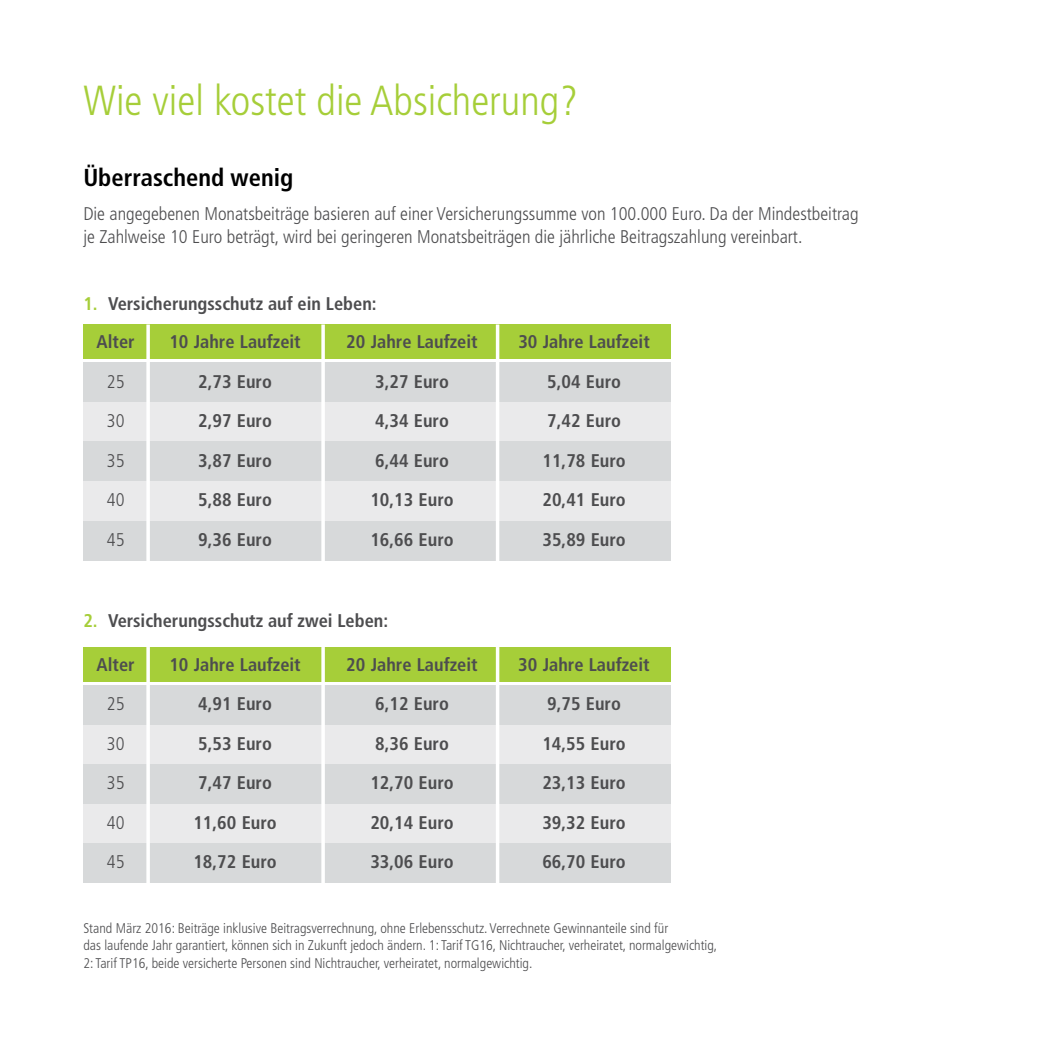
<style>
.page{position:relative;width:1042px;height:1042px;background:#fff}
.page>*{position:absolute;margin:0;border:0;box-sizing:border-box;transform-origin:0 0}
.t1{font:300 condensed 42px "Frutiger LT Std";color:#a6ce39}
.t2{font:700 condensed 24.5px "Frutiger LT Std";color:#000}
.t3{font:700 condensed 18.38px/39.6px "Frutiger LT Std";color:#4d4d4f;text-align:center}
.t4{font:300 condensed 18.38px/39.6px "Frutiger LT Std";color:#4d4d4f;text-align:justify}
.t5{font:300 condensed 14px/17.5px "Frutiger LT Std";color:#4d4d4f}
.s1{color:#a6ce39}
</style>
<div class="page">
<div style="left:83px;top:324px;width:588px;height:35px;background:#a6ce39"></div>
<div style="left:83px;top:402px;width:588px;height:39px;background:#eaeaeb"></div>
<div style="left:83px;top:362px;width:588px;height:40px;background:#d7d9da"></div>
<div style="left:83px;top:441px;width:588px;height:40px;background:#d7d9da"></div>
<div style="left:83px;top:481px;width:588px;height:39px;background:#eaeaeb"></div>
<div style="left:83px;top:521px;width:588px;height:40px;background:#d7d9da"></div>
<svg style="left:146px;top:324px;width:4px;height:237px"></svg>
<svg style="left:321px;top:324px;width:4px;height:237px"></svg>
<hr style="left:496px;top:324px;width:3px;height:240px;background:#fff">
<div style="left:83px;top:647px;width:588px;height:35px;background:#a6ce39"></div>
<div style="left:83px;top:724px;width:588px;height:40px;background:#eaeaeb"></div>
<div style="left:83px;top:685px;width:588px;height:39px;background:#d7d9da"></div>
<div style="left:83px;top:764px;width:588px;height:40px;background:#d7d9da"></div>
<div style="left:83px;top:804px;width:588px;height:39px;background:#eaeaeb"></div>
<div style="left:83px;top:843px;width:588px;height:40px;background:#d7d9da"></div>
<svg style="left:146px;top:647px;width:4px;height:236px"></svg>
<svg style="left:321px;top:647px;width:4px;height:236px"></svg>
<hr style="left:496px;top:647px;width:3px;height:238px;background:#fff">
<h1 class="t1" style="left:83px;top:76px;width:496px">Wie viel kostet die Absicherung?</h1>
<h2 class="t2" style="left:83px;top:163px;width:211px">Überraschend wenig</h2>
<p class="t4" style="left:83px;top:202px;width:777px;line-height:23.6px">Die angegebenen Monatsbeiträge basieren auf einer Versicherungssumme von 100.000 Euro. Da der Mindestbeitrag je Zahlweise 10 Euro beträgt, wird bei geringeren Monatsbeiträgen die jährliche Beitragszahlung vereinbart.</p>
<p class="t3" style="left:97px;top:285px;width:281px;line-height:38px;text-align:left;text-indent:-13px"><span class="s1">1.</span> Versicherungsschutz auf ein Leben:<br>Alter</p>
<p class="t4" style="left:107px;top:362px;width:19px">25<br>30<br>35<br>40<br>45</p>
<p class="t3" style="left:169px;top:322px;width:133px">10 Jahre Laufzeit<br>2,73 Euro<br>2,97 Euro<br>3,87 Euro<br>5,88 Euro<br>9,36 Euro</p>
<p class="t3" style="left:346px;top:322px;width:133px">20 Jahre Laufzeit<br>3,27 Euro<br>4,34 Euro<br>6,44 Euro<br>10,13 Euro<br>16,66 Euro</p>
<p class="t3" style="left:518px;top:322px;width:133px">30 Jahre Laufzeit<br>5,04 Euro<br>7,42 Euro<br>11,78 Euro<br>20,41 Euro<br>35,89 Euro</p>
<p class="t3" style="left:83px;top:600px;width:306px"><span class="s1">2.</span> Versicherungsschutz auf zwei Leben:</p>
<p class="t3" style="left:97px;top:645px;width:40px">Alter</p>
<p class="t4" style="left:107px;top:684px;width:19px">25<br>30<br>35<br>40<br>45</p>
<p class="t3" style="left:169px;top:645px;width:133px">10 Jahre Laufzeit<br>4,91 Euro<br>5,53 Euro<br>7,47 Euro<br>11,60 Euro<br>18,72 Euro</p>
<p class="t3" style="left:346px;top:645px;width:133px">20 Jahre Laufzeit<br>6,12 Euro<br>8,36 Euro<br>12,70 Euro<br>20,14 Euro<br>33,06 Euro</p>
<p class="t3" style="left:518px;top:645px;width:133px">30 Jahre Laufzeit<br>9,75 Euro<br>14,55 Euro<br>23,13 Euro<br>39,32 Euro<br>66,70 Euro</p>
<p class="t5" style="left:83px;top:919px;width:635px">Stand März 2016: Beiträge inklusive Beitragsverrechnung, ohne Erlebensschutz. Verrechnete Gewinnanteile sind für<br>das laufende Jahr garantiert, können sich in Zukunft jedoch ändern. 1: Tarif TG16, Nichtraucher, verheiratet, normalgewichtig,<br>2: Tarif TP16, beide versicherte Personen sind Nichtraucher, verheiratet, normalgewichtig.</p>
</div>
